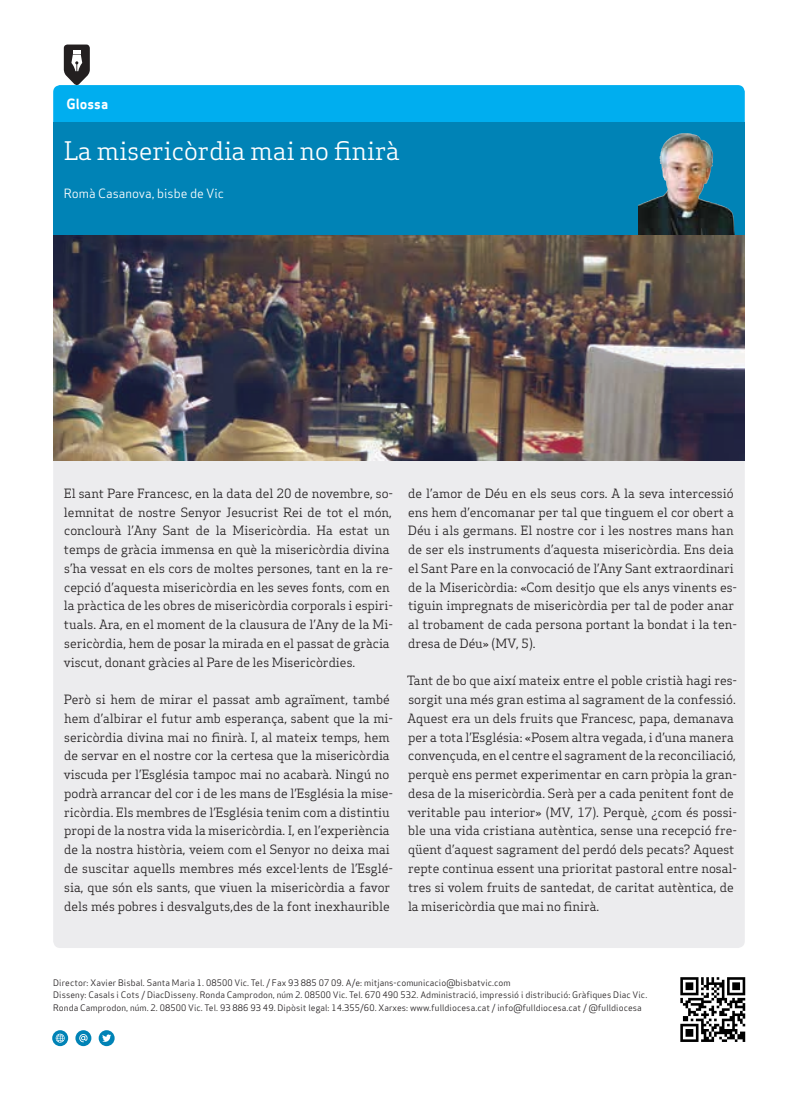
<style>
.page{position:relative;width:798px;height:1099px;background:#fff}
.page>*{position:absolute;margin:0;border:0;box-sizing:border-box;transform-origin:0 0}
.Subtitol_Secció{font:25px "Apex Serif";color:#fff}
.Titular_Secció_Petit{font:13.75px "Apex Sans Bold T";color:#fff}
.Text_General{font:12.5px/18.8px "Apex Serif";color:#231f20}
.Titulars{font:12.5px "Apex Sans Book T";color:#fff}
.Titulars-2{font:8.75px/12.5px "Apex Sans Book T";letter-spacing:.01em;color:#231f20}
</style>
<div class="page">
<img style="left:680px;top:977px;width:66px;height:65px">
<svg style="left:52px;top:1030px;width:16px;height:16px"></svg>
<svg style="left:56px;top:1033px;width:9px;height:9px"></svg>
<svg style="left:75px;top:1030px;width:16px;height:16px"></svg>
<svg style="left:79px;top:1033px;width:9px;height:9px"></svg>
<svg style="left:99px;top:1030px;width:16px;height:16px"></svg>
<svg style="left:102px;top:1034px;width:9px;height:8px"></svg>
<div style="left:53px;top:123px;width:691px;height:112px;background:#0083b6"></div>
<svg style="left:53px;top:45px;width:691px;height:78px"></svg>
<div style="left:53px;top:460px;width:691px;height:488px;background:#ececee"></div>
<img style="left:638px;top:133px;width:95px;height:102px">
<img style="left:53px;top:235px;width:691px;height:225px">
<p class="Titular_Secció_Petit" style="left:67px;top:95px;width:43px">Glossa</p>
<p class="Subtitol_Secció" style="left:64px;top:135px;width:337px">La misericòrdia mai no finirà</p>
<p class="Titulars" style="left:64px;top:185px;width:162px">Romà Casanova, bisbe de Vic</p>
<p class="Text_General" style="left:64px;top:483px;width:331px">El sant Pare Francesc, en la data del 20 de novembre, so&shy;lemnitat de nostre Senyor Jesucrist Rei de tot el món, conclourà l’Any Sant de la Misericòrdia. Ha estat un temps de gràcia immensa en què la misericòrdia divina s’ha vessat en els cors de moltes persones, tant en la re&shy;cepció d’aquesta misericòrdia en les seves fonts, com en la pràctica de les obres de misericòrdia corporals i espiri&shy;tuals. Ara, en el moment de la clausura de l’Any de la Mi&shy;sericòrdia, hem de posar la mirada en el passat de gràcia viscut, donant gràcies al Pare de les Misericòrdies.</p>
<p class="Text_General" style="left:64px;top:690px;width:331px">Però si hem de mirar el passat amb agraïment, també hem d’albirar el futur amb esperança, sabent que la mi&shy;sericòrdia divina mai no finirà. I, al mateix temps, hem de servar en el nostre cor la certesa que la misericòrdia viscuda per l’Església tampoc mai no acabarà. Ningú no podrà arrancar del cor i de les mans de l’Església la mise&shy;ricòrdia. Els membres de l’Església tenim com a distintiu propi de la nostra vida la misericòrdia. I, en l’experiència de la nostra història, veiem com el Senyor no deixa mai de suscitar aquells membres més excel·lents de l’Esglé&shy;sia, que són els sants, que viuen la misericòrdia a favor dels més pobres i desvalguts,des de la font inexhaurible</p>
<p class="Text_General" style="left:408px;top:483px;width:330px">de l’amor de Déu en els seus cors. A la seva intercessió ens hem d’encomanar per tal que tinguem el cor obert a Déu i als germans. El nostre cor i les nostres mans han de ser els instruments d’aquesta misericòrdia. Ens deia el Sant Pare en la convocació de l’Any Sant extraordinari de la Misericòrdia: «Com desitjo que els anys vinents es&shy;tiguin impregnats de misericòrdia per tal de poder anar al trobament de cada persona portant la bondat i la ten&shy;dresa de Déu» (MV, 5).</p>
<p class="Text_General" style="left:407px;top:671px;width:331px">Tant de bo que així mateix entre el poble cristià hagi res&shy;sorgit una més gran estima al sagrament de la confessió.<br>Aquest era un dels fruits que Francesc, papa, demanava per a tota l’Església: «Posem altra vegada, i d’una manera convençuda, en el centre el sagrament de la reconciliació, perquè ens permet experimentar en carn pròpia la gran&shy;desa de la misericòrdia. Serà per a cada penitent font de veritable pau interior» (MV, 17). Perquè, ¿com és possi&shy;ble una vida cristiana autèntica, sense una recepció fre&shy;qüent d’aquest sagrament del perdó dels pecats? Aquest repte continua essent una prioritat pastoral entre nosal&shy;tres si volem fruits de santedat, de caritat autèntica, de la misericòrdia que mai no finirà.</p>
<p class="Titulars-2" style="left:53px;top:976px;width:459px">Director: Xavier Bisbal. Santa Maria 1. 08500 Vic. Tel. / Fax 93 885 07 09. A/e: mitjans-comunicacio@bisbatvic.com</p>
<p class="Titulars-2" style="left:53px;top:988px;width:595px">Disseny: Casals i Cots / DiacDisseny. Ronda Camprodon, núm 2. 08500 Vic. Tel. 670 490 532. Administració, impressió i distribució: Gràfiques Diac Vic.<br>Ronda Camprodon, núm. 2. 08500 Vic. Tel. 93 886 93 49. Dipòsit legal: 14.355/60. Xarxes: www.fulldiocesa.cat / info@fulldiocesa.cat / @fulldiocesa</p>
</div>
